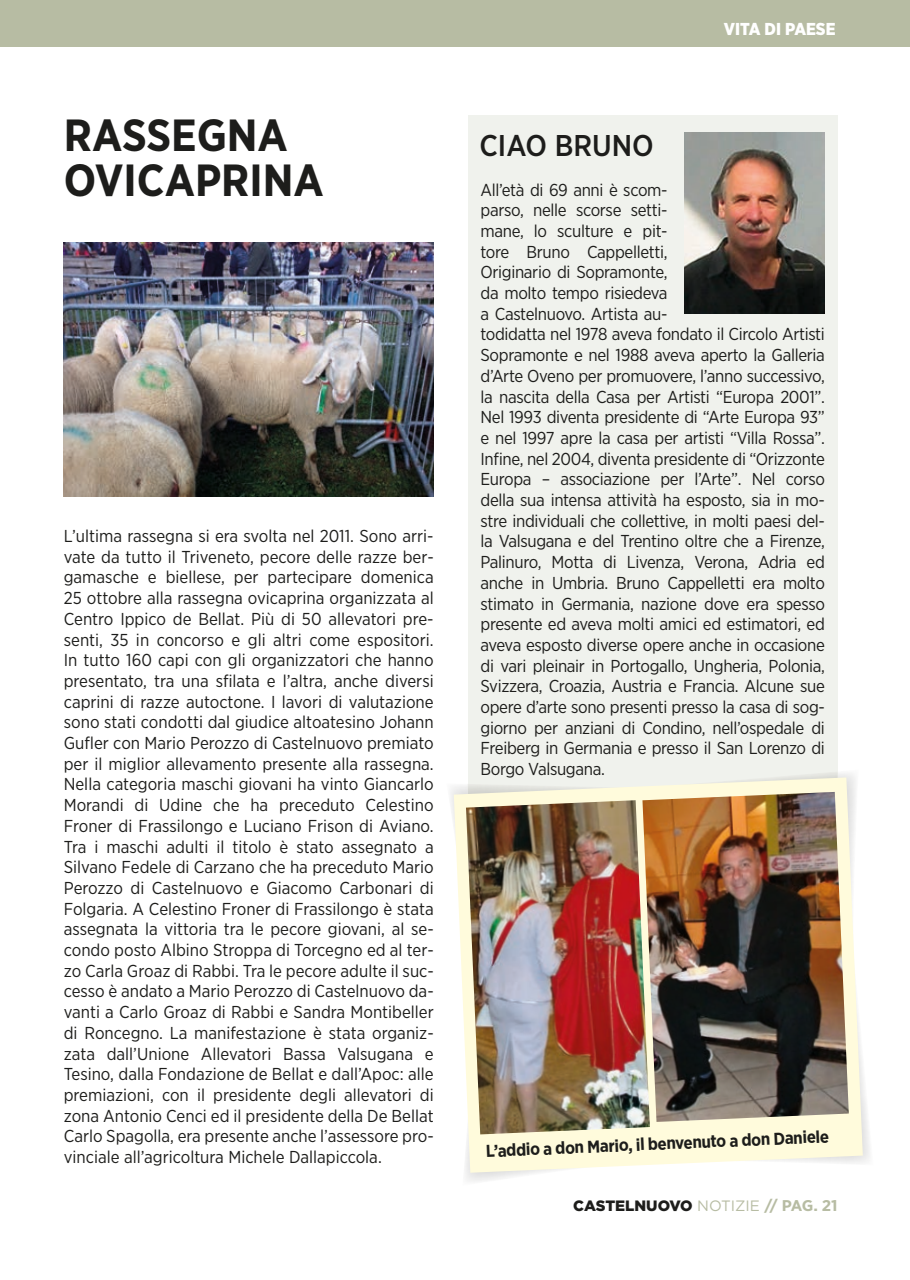
<style>
.page{position:relative;width:910px;height:1280px;background:#fff}
.page>*{position:absolute;margin:0;border:0;box-sizing:border-box;transform-origin:0 0}
.t1{font:700 45px/45px "Gotham Narrow";color:#1d1d1b}
.t2{font:500 30px "Gotham Narrow";color:#1d1d1b}
.t3{font:17.25px/20.7px "Gotham Narrow";letter-spacing:-.02em;color:#1d1d1b;text-align:justify}
.t4{font:700 17.25px "Gotham Narrow";color:#1d1d1b}
.t5{font:900 17.25px "Gotham Narrow";color:#fff}
.t6{font:900 15px "Gotham";letter-spacing:-.005em;color:#1d1d1b}
.s1{font-weight:400;color:#b7bca3}
.s2{font-family:"Gotham Narrow";font-weight:700;font-size:15.6px;color:#b7bca3}
</style>
<div class="page">
<div style="left:0;top:0;width:9px;height:47px;background:#b7bca3"></div>
<div style="left:9px;top:0;width:901px;height:47px;background:#b7bca3"></div>
<div style="left:468px;top:115px;width:370px;height:796px;background:#f0f2ed"></div>
<img style="left:64px;top:242px;width:370px;height:254px">
<img style="left:685px;top:132px;width:139px;height:181px">
<svg style="left:454px;top:777px;width:409px;height:396px;fill:#fffbdc"></svg>
<img style="left:642px;top:792px;width:207px;height:330px">
<img style="left:466px;top:800px;width:184px;height:334px">
<h1 class="t1" style="left:64px;top:112px;width:262px">RASSEGNA<br>OVICAPRINA</h1>
<p class="t3" style="left:64px;top:525px;width:371px">L’ultima rassegna si era svolta nel 2011. Sono arri&shy;vate da tutto il Triveneto, pecore delle razze ber&shy;gamasche e biellese, per partecipare domenica 25 ottobre alla rassegna ovicaprina organizzata al Centro Ippico de Bellat. Più di 50 allevatori pre&shy;senti, 35 in concorso e gli altri come espositori.<br>In tutto 160 capi con gli organizzatori che hanno presentato, tra una sfilata e l’altra, anche diversi caprini di razze autoctone. I lavori di valutazione sono stati condotti dal giudice altoatesino Johann Gufler con Mario Perozzo di Castelnuovo premiato per il miglior allevamento presente alla rassegna.<br>Nella categoria maschi giovani ha vinto Giancarlo Morandi di Udine che ha preceduto Celestino Froner di Frassilongo e Luciano Frison di Aviano.<br>Tra i maschi adulti il titolo è stato assegnato a Silvano Fedele di Carzano che ha preceduto Mario Perozzo di Castelnuovo e Giacomo Carbonari di Folgaria. A Celestino Froner di Frassilongo è stata assegnata la vittoria tra le pecore giovani, al se&shy;condo posto Albino Stroppa di Torcegno ed al ter&shy;zo Carla Groaz di Rabbi. Tra le pecore adulte il suc&shy;cesso è andato a Mario Perozzo di Castelnuovo da&shy;vanti a Carlo Groaz di Rabbi e Sandra Montibeller di Roncegno. La manifestazione è stata organiz&shy;zata dall’Unione Allevatori Bassa Valsugana e Tesino, dalla Fondazione de Bellat e dall’Apoc: alle premiazioni, con il presidente degli allevatori di zona Antonio Cenci ed il presidente della De Bellat Carlo Spagolla, era presente anche l’assessore pro&shy;vinciale all’agricoltura Michele Dallapiccola.</p>
<h2 class="t2" style="left:479px;top:127px;width:176px">CIAO BRUNO</h2>
<p class="t5" style="left:724px;top:18px;width:113px">VITA DI PAESE</p>
<p class="t3" style="left:480px;top:179px;width:346px;text-align:left">All’età di 69 anni è scom-<br>parso, nelle scorse setti-<br>mane, lo sculture e pit-<br>tore Bruno Cappelletti,<br>Originario di Sopramonte,<br>da molto tempo risiedeva<br>a Castelnuovo. Artista au-<br>todidatta nel 1978 aveva fondato il Circolo Artisti Sopramonte e nel 1988 aveva aperto la Galleria d’Arte Oveno per promuovere, l’anno successivo, la nascita della Casa per Artisti “Europa 2001”.<br>Nel 1993 diventa presidente di “Arte Europa 93” e nel 1997 apre la casa per artisti “Villa Rossa”.<br>Infine, nel 2004, diventa presidente di “Orizzonte Europa – associazione per l’Arte”. Nel corso della sua intensa attività ha esposto, sia in mo&shy;stre individuali che collettive, in molti paesi del&shy;la Valsugana e del Trentino oltre che a Firenze, Palinuro, Motta di Livenza, Verona, Adria ed anche in Umbria. Bruno Cappelletti era molto stimato in Germania, nazione dove era spesso presente ed aveva molti amici ed estimatori, ed aveva esposto diverse opere anche in occasione di vari pleinair in Portogallo, Ungheria, Polonia, Svizzera, Croazia, Austria e Francia. Alcune sue opere d’arte sono presenti presso la casa di sog&shy;giorno per anziani di Condino, nell’ospedale di Freiberg in Germania e presso il San Lorenzo di Borgo Valsugana.</p>
<p class="t4" style="left:486px;top:1139px;width:345px;rotate:-2deg">L’addio a don Mario,ilbenvenuto a don Daniele</p>
<p class="t6" style="left:573px;top:1195px;width:266px">CASTELNUOVO <span class="s1">NOTIZIE</span> <span class="s2">// PAG. 21</span></p>
</div>
